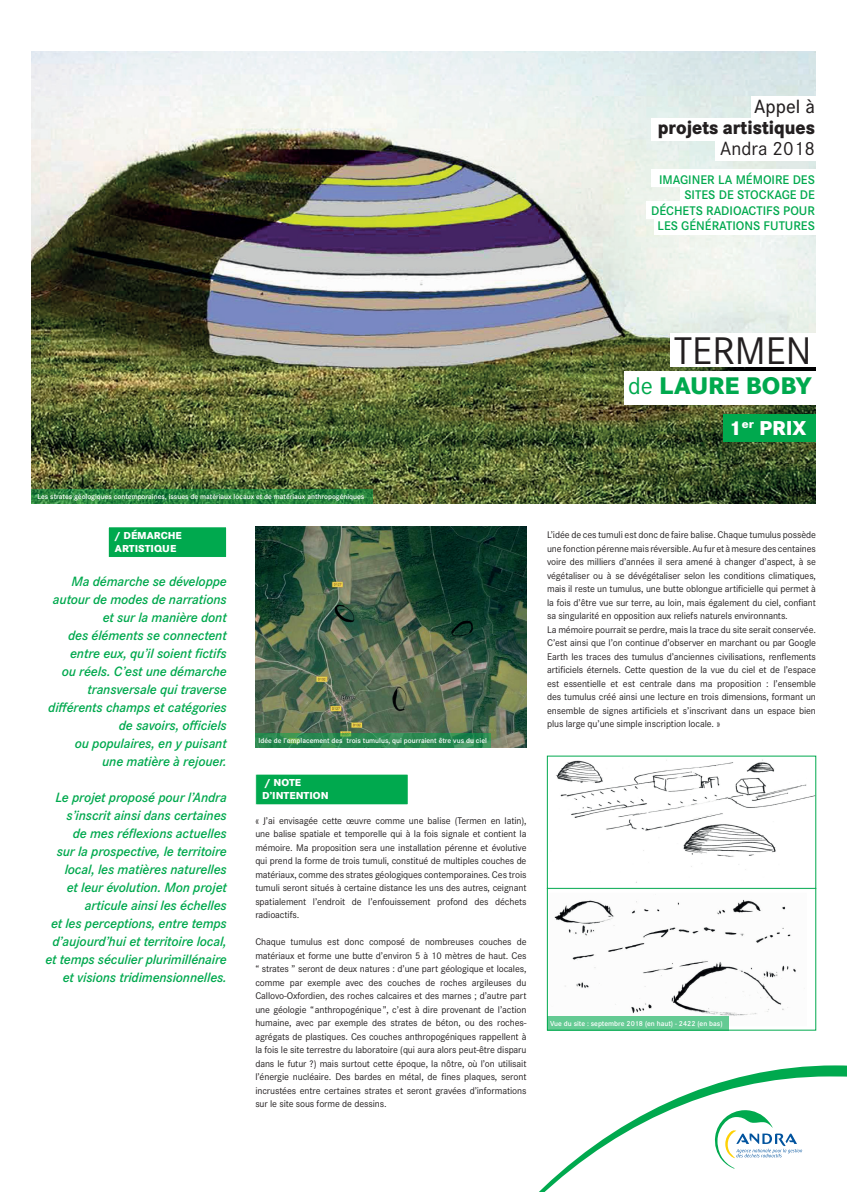
<style>
.page{position:relative;width:847px;height:1192px;background:#fff}
.page>*{position:absolute;margin:0;border:0;box-sizing:border-box;transform-origin:0 0}
.t1{font:40px "Corporate S";color:#231f20}
.t2{font:800 25px "Corporate S";color:#00a94e}
.t3{font:800 20.9px "Corporate S";color:#fff}
.t4{font:800 19.85px "Corporate S";color:#231f20;scale:.9 1}
.t5{font:19.85px "Corporate S";color:#231f20}
.t6{font:500 19.85px "Corporate S";color:#231f20}
.t7{font:italic 600 14px/18px "Corporate S";letter-spacing:-.01em;color:#00a94e;text-align:right}
.t8{font:600 13px/15.6px "Corporate S";color:#00a94e;text-align:right}
.t9{font:800 10.55px/12.7px "Corporate S";color:#fff}
.t10{font:10px/13.5px "Corporate S";letter-spacing:-.01em;color:#231f20;text-align:justify}
.t11{font:600 7.5px "Corporate S";color:#fff}
.s1{font-weight:400}
</style>
<div class="page">
<img style="left:31px;top:52px;width:784px;height:452px">
<div style="left:750px;top:97px;width:68px;height:22px;background:#fff"></div>
<div style="left:651px;top:118px;width:167px;height:23px;background:#fff"></div>
<div style="left:715px;top:138px;width:103px;height:23px;background:#fff"></div>
<div style="left:651px;top:170px;width:167px;height:17px;background:#fff"></div>
<div style="left:646px;top:201px;width:172px;height:18px;background:#fff"></div>
<div style="left:654px;top:218px;width:164px;height:17px;background:#fff"></div>
<div style="left:670px;top:334px;width:148px;height:33px;background:#fff"></div>
<div style="left:623px;top:371px;width:195px;height:33px;background:#fff"></div>
<div style="left:679px;top:185px;width:139px;height:17px;background:#fff"></div>
<img style="left:255px;top:527px;width:271px;height:220px">
<svg style="left:745px;top:1065px;width:101px;height:11px"></svg>
<svg style="left:539px;top:1076px;width:307px;height:116px"></svg>
<div style="left:255px;top:774px;width:153px;height:31px;background:#00a94e"></div>
<div style="left:108px;top:527px;width:118px;height:30px;background:#00a94e"></div>
<div style="left:108px;top:527px;width:119px;height:31px;border:1px solid #fff"></div>
<div style="left:723px;top:414px;width:92px;height:28px;background:#00a94e"></div>
<svg style="left:31px;top:490px;width:342px;height:14px;background:#2a863f"></svg>
<svg style="left:255px;top:733px;width:235px;height:14px;background:#2d8a51"></svg>
<img style="left:554px;top:759px;width:259px;height:267px">
<div style="left:547px;top:756px;width:268px;height:133px;border:1px solid #00a94e"></div>
<div style="left:547px;top:1016px;width:181px;height:14px;background:#64ca93"></div>
<h3 class="t6" style="left:754px;top:95px;width:62px">Appel à</h3>
<h3 class="t4" style="left:657px;top:116px;width:176px">projets artistiques</h3>
<h3 class="t5" style="left:720px;top:137px;width:96px">Andra 2018</h3>
<h3 class="t8" style="left:651px;top:172px;width:165px">IMAGINER LA MÉMOIRE DES<br>SITES DE STOCKAGE DE<br>DÉCHETS RADIOACTIFS POUR<br>LES GÉNÉRATIONS FUTURES</h3>
<h1 class="t1" style="left:673px;top:328px;width:139px">TERMEN</h1>
<h2 class="t2" style="left:627px;top:371px;width:185px"><span class="s1">de</span> LAURE BOBY</h2>
<h3 class="t3" style="left:728px;top:416px;width:79px">1<sup>er</sup> PRIX</h3>
<p class="t11" style="left:37px;top:492px;width:328px">Les strates géologiques contemporaines, issues de matériaux locaux et de matériaux anthropogéniques</p>
<p class="t9" style="left:115px;top:529px;width:68px">/ DÉMARCHE<br>ARTISTIQUE</p>
<p class="t7" style="left:48px;top:573px;width:180px">Ma démarche se développe autour de modes de narrations et sur la manière dont<br>des éléments se connectent entre eux, qu’il soient fictifs<br>ou réels. C’est une démarche transversale qui traverse différents champs et catégories de savoirs, officiels<br>ou populaires, en y puisant<br>une matière à rejouer.</p>
<p class="t7" style="left:45px;top:789px;width:183px">Le projet proposé pour l’Andra s’inscrit ainsi dans certaines<br>de mes réflexions actuelles<br>sur la prospective, le territoire local, les matières naturelles<br>et leur évolution. Mon projet articule ainsi les échelles<br>et les perceptions, entre temps d’aujourd’hui et territoire local, et temps séculier plurimillénaire et visions tridimensionnelles.</p>
<p class="t11" style="left:258px;top:736px;width:230px">Idée de l’emplacement des trois tumulus, qui pourraient être vus du ciel</p>
<p class="t9" style="left:262px;top:776px;width:68px">/ NOTE<br>D’INTENTION</p>
<p class="t10" style="left:255px;top:814px;width:272px">« J’ai envisagée cette œuvre comme une balise (Termen en latin), une balise spatiale et temporelle qui à la fois signale et contient la mémoire. Ma proposition sera une installation pérenne et évolutive qui prend la forme de trois tumuli, constitué de multiples couches de matériaux, comme des strates géologiques contemporaines. Ces trois tumuli seront situés à certaine distance les uns des autres, ceignant spatialement l’endroit de l’enfouissement profond des déchets radioactifs.</p>
<p class="t10" style="left:255px;top:935px;width:272px">Chaque tumulus est donc composé de nombreuses couches de matériaux et forme une butte d’environ 5 à 10 mètres de haut. Ces “ strates ” seront de deux natures : d’une part géologique et locales, comme par exemple avec des couches de roches argileuses du Callovo-Oxfordien, des roches calcaires et des marnes ; d’autre part une géologie “anthropogénique”, c’est à dire provenant de l’action humaine, avec par exemple des strates de béton, ou des roches&shy;agrégats de plastiques. Ces couches anthropogéniques rappellent à la fois le site terrestre du laboratoire (qui aura alors peut-être disparu dans le futur ?) mais surtout cette époque, la nôtre, où l’on utilisait l’énergie nucléaire. Des bardes en métal, de fines plaques, seront incrustées entre certaines strates et seront gravées d’informations sur le site sous forme de dessins.</p>
<p class="t10" style="left:547px;top:528px;width:270px;text-align:left">L’idée de ces tumuli est donc de faire balise. Chaque tumulus possède une fonction pérenne mais réversible. Au fur et à mesure des centaines voire des milliers d’années il sera amené à changer d’aspect, à se végétaliser ou à se dévégétaliser selon les conditions climatiques, mais il reste un tumulus, une butte oblongue artificielle qui permet à la fois d’être vue sur terre, au loin, mais également du ciel, confiant sa singularité en opposition aux reliefs naturels environnants.<br>La mémoire pourrait se perdre, mais la trace du site serait conservée.<br>C’est ainsi que l’on continue d’observer en marchant ou par Google Earth les traces des tumulus d’anciennes civilisations, renflements artificiels éternels. Cette question de la vue du ciel et de l’espace est essentielle et est centrale dans ma proposition : l’ensemble des tumulus créé ainsi une lecture en trois dimensions, formant un ensemble de signes artificiels et s’inscrivant dans un espace bien plus large qu’une simple inscription locale. »</p>
<p class="t11" style="left:550px;top:1019px;width:174px">Vue du site : septembre 2018 (en haut) - 2422 (en bas)</p>
</div>
